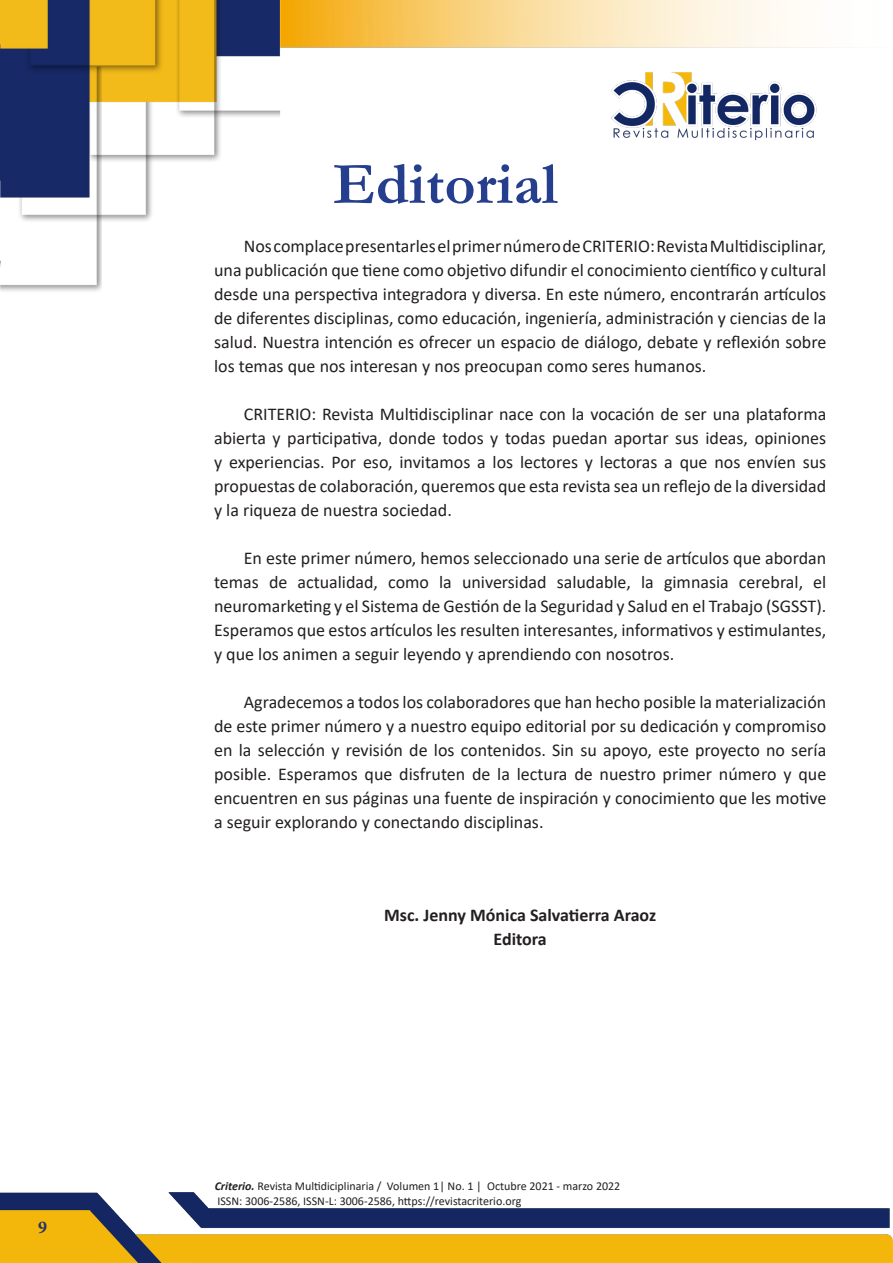
<style>
.page{position:relative;width:893px;height:1263px;background:#fff}
.page>*{position:absolute;margin:0;border:0;box-sizing:border-box;transform-origin:0 0}
.t1{font:700 60px "Garamond";color:#253f8e}
.t2{font:18px/24px "Calibri";color:#231f20;text-align:justify}
.t3{font:700 18px "Calibri";color:#231f20}
.t4{font:700 18px "Minion Pro";color:#293361}
.t5{font:12px/15px "Calibri";color:#231f20}
.s1{font-weight:700;font-style:italic}
</style>
<div class="page">
<img style="left:0;top:1192px;width:893px;height:71px">
<img style="left:0;top:0;width:819px;height:291px">
<img style="left:606px;top:49px;width:213px;height:94px">
<p class="t4" style="left:38px;top:1215px;width:10px">9</p>
<p class="t1" style="left:333px;top:143px;width:226px">Editorial</p>
<p class="t2" style="left:214px;top:233px;width:614px;text-indent:30px">Nos complace presentarles el primer número de CRITERIO: Revista Multidisciplinar, una publicación que tiene como objetivo difundir el conocimiento científico y cultural desde una perspectiva integradora y diversa. En este número, encontrarán artículos de diferentes disciplinas, como educación, ingeniería, administración y ciencias de la salud. Nuestra intención es ofrecer un espacio de diálogo, debate y reflexión sobre los temas que nos interesan y nos preocupan como seres humanos.</p>
<p class="t2" style="left:214px;top:401px;width:614px;text-indent:30px">CRITERIO: Revista Multidisciplinar nace con la vocación de ser una plataforma abierta y participativa, donde todos y todas puedan aportar sus ideas, opiniones y experiencias. Por eso, invitamos a los lectores y lectoras a que nos envíen sus propuestas de colaboración, queremos que esta revista sea un reflejo de la diversidad y la riqueza de nuestra sociedad.</p>
<p class="t2" style="left:214px;top:545px;width:614px;text-indent:30px">En este primer número, hemos seleccionado una serie de artículos que abordan temas de actualidad, como la universidad saludable, la gimnasia cerebral, el neuromarketing y el Sistema de Gestión de la Seguridad y Salud en el Trabajo (SGSST).<br>Esperamos que estos artículos les resulten interesantes, informativos y estimulantes, y que los animen a seguir leyendo y aprendiendo con nosotros.</p>
<p class="t2" style="left:214px;top:689px;width:614px;text-indent:30px">Agradecemos a todos los colaboradores que han hecho posible la materialización de este primer número y a nuestro equipo editorial por su dedicación y compromiso en la selección y revisión de los contenidos. Sin su apoyo, este proyecto no sería posible. Esperamos que disfruten de la lectura de nuestro primer número y que encuentren en sus páginas una fuente de inspiración y conocimiento que les motive a seguir explorando y conectando disciplinas.</p>
<p class="t3" style="left:384px;top:902px;width:273px">Msc. Jenny Mónica Salvatierra Araoz</p>
<p class="t3" style="left:494px;top:926px;width:55px">Editora</p>
<p class="t5" style="left:215px;top:1178px;width:407px"><span class="s1">Criterio.</span> Revista Multidiciplinaria / Volumen 1| No. 1 | Octubre 2021 - marzo 2022<br>ISSN: 3006-2586, ISSN-L: 3006-2586, https://revistacriterio.org</p>
</div>
